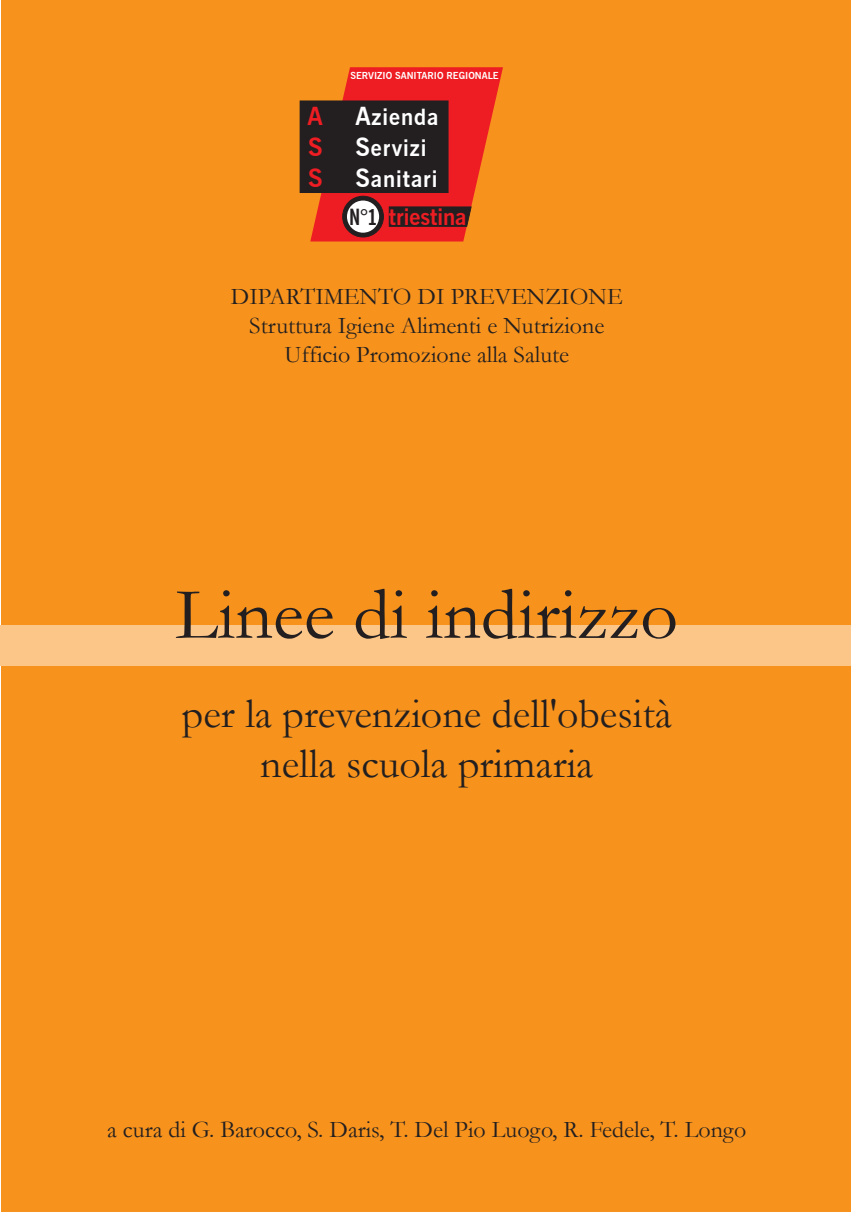
<style>
.page{position:relative;width:851px;height:1214px;background:#fff}
.page>*{position:absolute;margin:0;border:0;box-sizing:border-box;transform-origin:0 0}
.t1{font:74.2px "Garamond";color:#231f20}
.t2{font:42px/50px "Garamond";color:#231f20;text-align:center}
.t3{font:700 24.8px "News Gothic BT";color:#ee1d23}
.t4{font:24px/29px "Garamond";color:#231f20;text-align:center}
.t5{font:700 22.2px/30.8px "News Gothic BT";letter-spacing:.04em;color:#fff}
.t6{font:700 22.2px "News Gothic BT";color:#ee1d23}
.t7{font:700 condensed 22.2px "News Gothic BT";color:#231f20}
.t8{font:700 9.6px "News Gothic BT";color:#fff}
.s1{font-size:24.8px}
</style>
<div class="page">
<div style="left:1px;top:0;width:849px;height:1212px;background:#f7931d"></div>
<div style="left:300px;top:101px;width:148px;height:91px;background:#231f20"></div>
<svg style="left:310px;top:67px;width:193px;height:174px"></svg>
<div style="left:0;top:625px;width:850px;height:40px;background:#fdc689"></div>
<p class="t3" style="left:307px;top:101px;width:17px">A</p>
<p class="t3" style="left:308px;top:132px;width:16px">S</p>
<p class="t3" style="left:308px;top:163px;width:16px">S</p>
<p class="t8" style="left:350px;top:69px;width:150px">SERVIZIO SANITARIO REGIONALE</p>
<p class="t5" style="left:355px;top:102px;width:85px"><span class="s1">A</span>zienda<br><span class="s1">S</span>ervizi<br><span class="s1">S</span>anitari</p>
<p class="t6" style="left:389px;top:203px;width:79px">triestina</p>
<p class="t7" style="left:349px;top:203px;width:30px">N°1</p>
<p class="t4" style="left:231px;top:281px;width:393px">DIPARTIMENTO DI PREVENZIONE<br>Struttura Igiene Alimenti e Nutrizione<br>Ufficio Promozione alla Salute</p>
<p class="t1" style="left:175px;top:564px;width:504px">Linee di indirizzo</p>
<p class="t2" style="left:182px;top:687px;width:491px">per la prevenzione dell'obesità nella scuola primaria</p>
<p class="t4" style="left:107px;top:1113px;width:640px">a cura di G. Barocco, S. Daris, T. Del Pio Luogo, R. Fedele, T. Longo</p>
</div>
